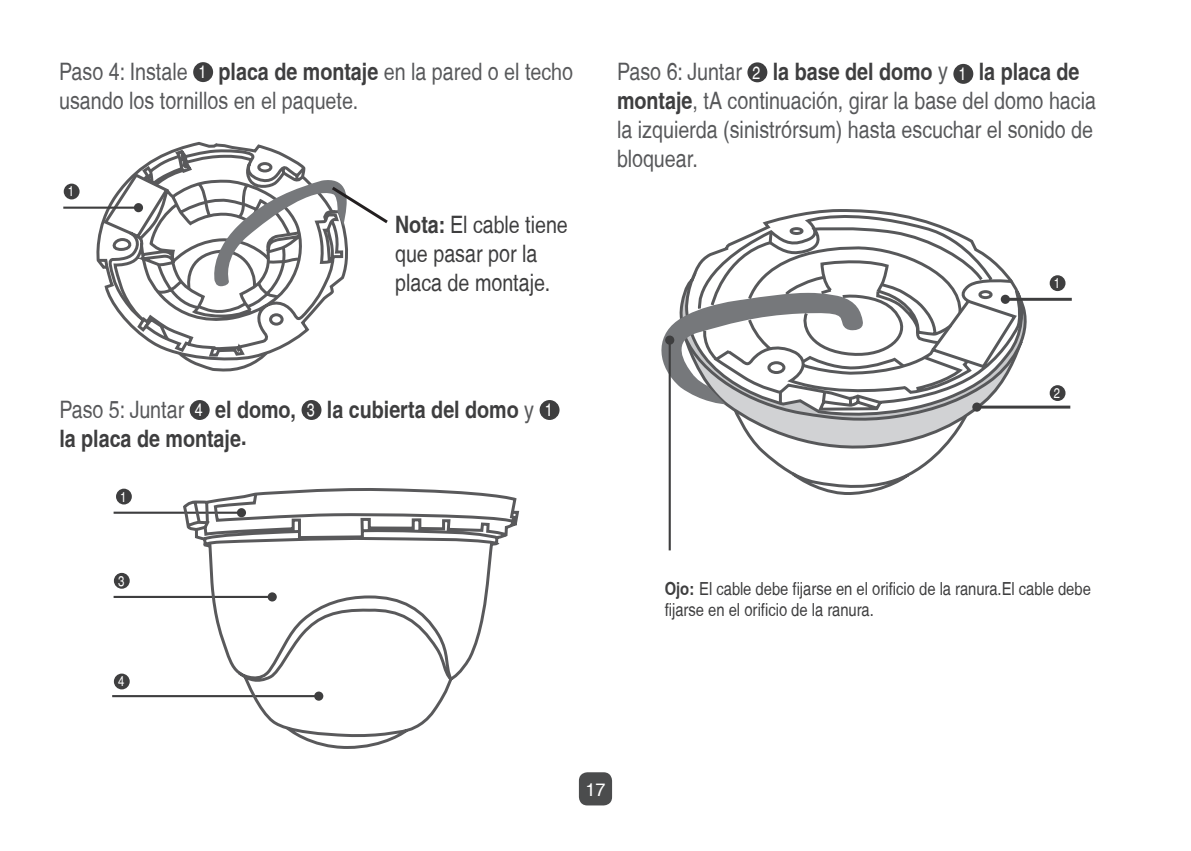
<style>
.page{position:relative;width:1191px;height:851px;background:#fff}
.page>*{position:absolute;margin:0;border:0;box-sizing:border-box;transform-origin:0 0}
.t1{font:condensed 24px/28.8px "Helvetica";color:#57585a}
.t2{font:700 condensed 24px/28.8px "Helvetica";color:#3e3e3f}
.t3{font:condensed 24px/28.8px "Helvetica";color:#3e3e3f}
.t4{font:condensed 18px/21.6px "Helvetica";color:#3e3e3f}
.t5{font:18px "Helvetica";color:#fff}
.t6{font:condensed 13.8px "Helvetica";color:#fff}
.s1{font-size:17.4px;color:#fff}
.s2{font-weight:700;color:#3e3e3f}
.s3{font-weight:700}
.s4{font-weight:400;color:#57585a}
.s5{font-weight:400;font-size:17.4px;color:#fff}
</style>
<div class="page">
<div style="left:579px;top:772px;width:33px;height:33px;background:#4b4c4d;border-radius:9px"></div>
<svg style="left:195px;top:365px;width:57px;height:7px"></svg>
<svg style="left:180px;top:142px;width:87px;height:223px"></svg>
<svg style="left:128px;top:147px;width:182px;height:211px"></svg>
<div style="left:259px;top:163px;width:12px;height:8px;background:#fff;border-radius:50%"></div>
<div style="left:257px;top:162px;width:15px;height:10px;border:3px solid #59595b;border-radius:50%"></div>
<div style="left:269px;top:313px;width:15px;height:12px;border:3px solid #59595b;border-radius:50%"></div>
<div style="left:193px;top:62px;width:20px;height:20px;background:#3e3e3f;border-radius:50%"></div>
<svg style="left:96px;top:171px;width:292px;height:153px"></svg>
<div style="left:134px;top:203px;width:9px;height:9px;background:#3e3e3f;border-radius:50%"></div>
<div style="left:64px;top:183px;width:16px;height:16px;background:#3e3e3f;border-radius:50%"></div>
<hr style="left:63px;top:206px;width:75px;height:3px;background:#3e3e3f">
<div style="left:190px;top:400px;width:20px;height:20px;background:#3e3e3f;border-radius:50%"></div>
<div style="left:301px;top:400px;width:20px;height:20px;background:#3e3e3f;border-radius:50%"></div>
<div style="left:539px;top:400px;width:20px;height:20px;background:#3e3e3f;border-radius:50%"></div>
<div style="left:114px;top:572px;width:16px;height:16px;background:#3e3e3f;border-radius:50%"></div>
<div style="left:114px;top:673px;width:16px;height:16px;background:#3e3e3f;border-radius:50%"></div>
<div style="left:116px;top:488px;width:16px;height:16px;background:#3e3e3f;border-radius:50%"></div>
<hr style="left:114px;top:595px;width:158px;height:3px;background:#3e3e3f">
<hr style="left:112px;top:695px;width:204px;height:2px;background:#3e3e3f">
<hr style="left:114px;top:511px;width:127px;height:2px;background:#3e3e3f">
<svg style="left:182px;top:488px;width:338px;height:261px"></svg>
<svg style="left:762px;top:453px;width:178px;height:42px"></svg>
<svg style="left:661px;top:209px;width:360px;height:244px"></svg>
<div style="left:747px;top:62px;width:20px;height:20px;background:#3e3e3f;border-radius:50%"></div>
<div style="left:953px;top:64px;width:20px;height:20px;background:#3e3e3f;border-radius:50%"></div>
<div style="left:665px;top:335px;width:9px;height:9px;background:#3e3e3f;border-radius:50%"></div>
<svg style="left:1000px;top:295px;width:10px;height:9px"></svg>
<div style="left:972px;top:402px;width:9px;height:9px;background:#3e3e3f;border-radius:50%"></div>
<div style="left:1049px;top:385px;width:16px;height:16px;background:#3e3e3f;border-radius:50%"></div>
<div style="left:1049px;top:275px;width:16px;height:16px;background:#3e3e3f;border-radius:50%"></div>
<hr style="left:974px;top:405px;width:96px;height:3px;background:#3e3e3f">
<hr style="left:1004px;top:298px;width:67px;height:3px;background:#3e3e3f">
<hr style="left:668px;top:340px;width:3px;height:210px;background:#3e3e3f">
<p class="t1" style="left:59px;top:57px;width:515px">Paso 4: Instale <span class="s1">1</span> <span class="s2">placa de montaje</span> en la pared o el techo usando los tornillos en el paquete.</p>
<p class="t6" style="left:68px;top:184px;width:8px">1</p>
<p class="t3" style="left:395px;top:210px;width:174px"><span class="s3">Nota:</span> El cable tiene que pasar por la placa de montaje.</p>
<p class="t2" style="left:59px;top:395px;width:495px"><span class="s4">Paso 5: Juntar</span> <span class="s5">4</span> el domo, <span class="s5">3</span> la cubierta del domo <span class="s4">y</span> <span class="s5">1 </span>la placa de montaje.</p>
<p class="t6" style="left:120px;top:488px;width:8px">1</p>
<p class="t6" style="left:118px;top:573px;width:8px">3</p>
<p class="t6" style="left:118px;top:673px;width:8px">4</p>
<p class="t1" style="left:617px;top:58px;width:480px">Paso 6: Juntar <span class="s1">2</span> <span class="s2">la base del domo</span> y <span class="s1">1</span> <span class="s2">la placa de montaje</span>, tA continuación, girar la base del domo hacia la izquierda (sinistrórsum) hasta escuchar el sonido de bloquear.</p>
<p class="t6" style="left:1053px;top:275px;width:8px">1</p>
<p class="t6" style="left:1053px;top:385px;width:8px">2</p>
<p class="t4" style="left:664px;top:577px;width:428px"><span class="s3">Ojo:</span> El cable debe fijarse en el orificio de la ranura.El cable debe fijarse en el orificio de la ranura.</p>
<p class="t5" style="left:585px;top:779px;width:22px">17</p>
</div>
